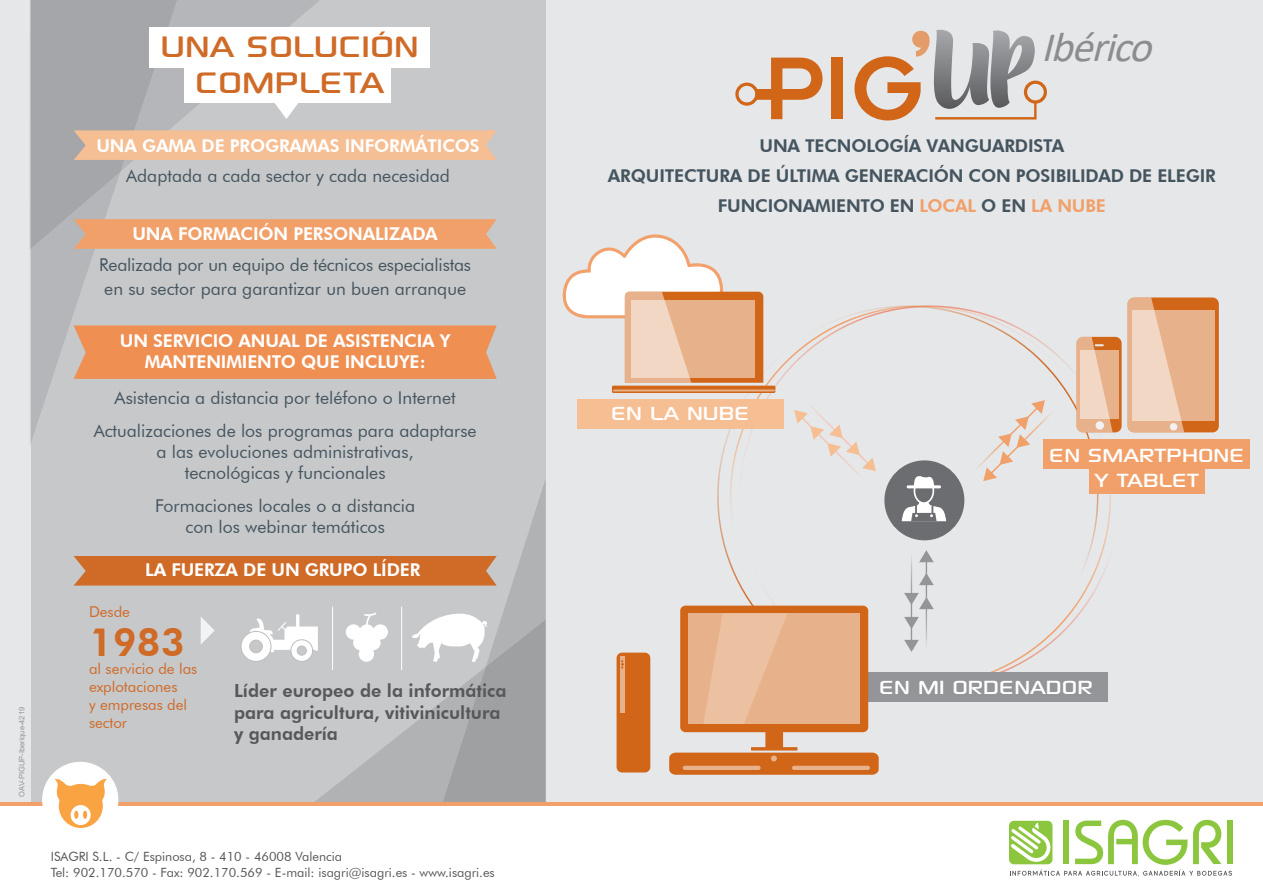
<style>
.page{position:relative;width:1263px;height:893px;background:#fff}
.page>*{position:absolute;margin:0;border:0;box-sizing:border-box;transform-origin:0 0}
.t1{font:42px/36px "Sony Sketch EF";color:#cf6a27;text-align:center}
.t2{font:italic 42px "Calibri";color:#8b8d90}
.t3{font:800 39px "Futura BT";color:#cf6a27}
.t4{font:27px/25.5px "Sony Sketch EF";color:#fff;text-align:center}
.t5{font:800 18px/21.6px "Futura BT";color:#57585a}
.t6{font:17.7px/21.1px "Futura BT";color:#45555f;text-align:center}
.t7{font:800 17.7px/21px "Futura BT";letter-spacing:-.01em;color:#fff;text-align:center}
.t8{font:800 17.7px/30.5px "Futura BT";letter-spacing:-.01em;color:#45555f;text-align:center}
.t9{font:15px/18px "Futura BT";color:#cf6a27}
.t10{font:12.75px/15.3px "Futura BT";color:#57585a}
.t11{font:7.5px "Arial";color:#939598}
.s1{color:#f1a06a}
</style>
<div class="page">
<div style="left:0;top:0;width:1263px;height:853px;background:#e6e7e9"></div>
<div style="left:31px;top:0;width:515px;height:803px;background:#c7c8ca"></div>
<svg style="left:694px;top:295px;width:423px;height:407px"></svg>
<hr style="left:911px;top:549px;width:1px;height:92px;background:#939598">
<svg style="left:904px;top:640px;width:15px;height:12px"></svg>
<svg style="left:904px;top:617px;width:15px;height:12px"></svg>
<hr style="left:926px;top:561px;width:1px;height:92px;background:#939598">
<svg style="left:919px;top:550px;width:15px;height:12px"></svg>
<svg style="left:919px;top:573px;width:15px;height:12px"></svg>
<svg style="left:904px;top:593px;width:30px;height:16px"></svg>
<svg style="left:970px;top:400px;width:88px;height:81px"></svg>
<svg style="left:794px;top:396px;width:82px;height:89px"></svg>
<svg style="left:184px;top:0;width:158px;height:116px;fill:#b5b6b9"></svg>
<svg style="left:30px;top:0;width:154px;height:444px"></svg>
<div style="left:74px;top:130px;width:423px;height:30px;background:#f6be93"></div>
<svg style="left:74px;top:219px;width:423px;height:30px;background:#eea16d"></svg>
<div style="left:74px;top:325px;width:423px;height:54px;background:#ef8f52"></div>
<div style="left:149px;top:28px;width:280px;height:40px;background:#fff"></div>
<div style="left:185px;top:63px;width:206px;height:40px;background:#fff"></div>
<svg style="left:274px;top:103px;width:25px;height:16px"></svg>
<div style="left:861px;top:672px;width:246px;height:30px;background:#939598"></div>
<div style="left:577px;top:399px;width:206px;height:30px;background:#f6be93"></div>
<div style="left:1043px;top:439px;width:207px;height:29px;background:#f1a06a"></div>
<div style="left:1089px;top:465px;width:116px;height:29px;background:#f1a06a"></div>
<div style="left:884px;top:460px;width:80px;height:80px;background:#6c6d70;border-radius:50%"></div>
<svg style="left:902px;top:499px;width:44px;height:22px"></svg>
<div style="left:914px;top:479px;width:19px;height:24px;background:#6c6d70;border-radius:50%"></div>
<div style="left:914px;top:478px;width:20px;height:26px;border:2px solid #fff;border-radius:50%"></div>
<hr style="left:907px;top:485px;width:34px;height:3px;background:#fff;border-radius:2px">
<svg style="left:913px;top:476px;width:21px;height:10px"></svg>
<div style="left:612px;top:386px;width:163px;height:7px;background:#d16619"></div>
<img style="left:612px;top:389px;width:163px;height:3px">
<svg style="left:613px;top:390px;width:162px;height:1px"></svg>
<svg style="left:563px;top:234px;width:200px;height:149px"></svg>
<svg style="left:631px;top:300px;width:124px;height:78px;background:#ebc0a0"></svg>
<svg style="left:669px;top:606px;width:210px;height:169px"></svg>
<hr style="left:683px;top:766px;width:78px;height:4px;background:#e7b28b;border-radius:2px">
<hr style="left:792px;top:766px;width:78px;height:4px;background:#e7b28b;border-radius:2px">
<div style="left:616px;top:653px;width:34px;height:119px;background:#d16619;border-radius:5px"></div>
<div style="left:620px;top:657px;width:5px;height:56px;background:#e7b28b"></div>
<svg style="left:621px;top:660px;width:3px;height:9px"></svg>
<div style="left:0;top:802px;width:1263px;height:91px;background:#f1a06a"></div>
<div style="left:0;top:806px;width:1263px;height:87px;background:#fff"></div>
<div style="left:42px;top:762px;width:76px;height:76px;background:#fff;border-radius:50%"></div>
<svg style="left:55px;top:480px;width:491px;height:348px"></svg>
<svg style="left:1009px;top:820px;width:223px;height:56px"></svg>
<svg style="left:1127px;top:297px;width:92px;height:135px;background:#e7b48f"></svg>
<svg style="left:1076px;top:337px;width:45px;height:95px;background:#e7b691"></svg>
<svg style="left:756px;top:58px;width:66px;height:61px"></svg>
<div style="left:832px;top:58px;width:11px;height:61px;background:#d16619"></div>
<svg style="left:854px;top:30px;width:184px;height:91px"></svg>
<div style="left:735px;top:83px;width:23px;height:23px;border:3px solid #d16619;border-radius:50%"></div>
<div style="left:1024px;top:81px;width:23px;height:23px;border:3px solid #d16619;border-radius:50%"></div>
<p class="t11" style="left:17px;top:796px;width:91px;rotate:-90deg">OAV-PIGUP-Iberique-4219</p>
<h1 class="t1" style="left:161px;top:30px;width:260px">UNA SOLUCIÓN<br>COMPLETA</h1>
<p class="t7" style="left:96px;top:135px;width:385px">UNA GAMA DE PROGRAMAS INFORMÁTICOS</p>
<p class="t6" style="left:126px;top:165px;width:325px">Adaptada a cada sector y cada necesidad</p>
<p class="t7" style="left:132px;top:223px;width:307px">UNA FORMACIÓN PERSONALIZADA</p>
<p class="t6" style="left:99px;top:252px;width:373px;line-height:24.2px;text-align:left">Realizada por un equipo de técnicos especialistas en su sector para garantizar un buen arranque</p>
<p class="t7" style="left:120px;top:330px;width:332px">UN SERVICIO ANUAL DE ASISTENCIA Y<br>MANTENIMIENTO QUE INCLUYE:</p>
<p class="t6" style="left:94px;top:381px;width:385px;line-height:33px">Asistencia a distancia por teléfono o Internet<br>Actualizaciones de los programas para adaptarse</p>
<p class="t6" style="left:157px;top:441px;width:259px">a las evoluciones administrativas, tecnológicas y funcionales</p>
<p class="t6" style="left:155px;top:495px;width:261px">Formaciones locales o a distancia con los webinar temáticos</p>
<p class="t7" style="left:145px;top:560px;width:277px">LA FUERZA DE UN GRUPO LÍDER</p>
<p class="t9" style="left:89px;top:603px;width:42px">Desde</p>
<h2 class="t3" style="left:89px;top:619px;width:97px">1983</h2>
<p class="t9" style="left:89px;top:660px;width:110px">al servicio de las explotaciones<br>y empresas del sector</p>
<p class="t5" style="left:234px;top:680px;width:274px">Líder europeo de la informática para agricultura, vitivinicultura y ganadería</p>
<p class="t10" style="left:51px;top:849px;width:446px">ISAGRI S.L. - C/ Espinosa, 8 - 410 - 46008 Valencia<br>Tel: 902.170.570 - Fax: 902.170.569 - E-mail: isagri@isagri.es - www.isagri.es</p>
<h1 class="t2" style="left:1041px;top:18px;width:125px">Ibérico</h1>
<p class="t8" style="left:608px;top:130px;width:609px">UNA TECNOLOGÍA VANGUARDISTA<br>ARQUITECTURA DE ÚLTIMA GENERACIÓN CON POSIBILIDAD DE ELEGIR<br>FUNCIONAMIENTO EN <span class="s1">LOCAL</span> O EN <span class="s1">LA NUBE</span></p>
<h3 class="t4" style="left:611px;top:401px;width:140px">EN LA NUBE</h3>
<h3 class="t4" style="left:1049px;top:443px;width:197px">EN SMARTPHONE<br>Y TABLET</h3>
<h3 class="t4" style="left:879px;top:674px;width:215px">EN MI ORDENADOR</h3>
</div>
